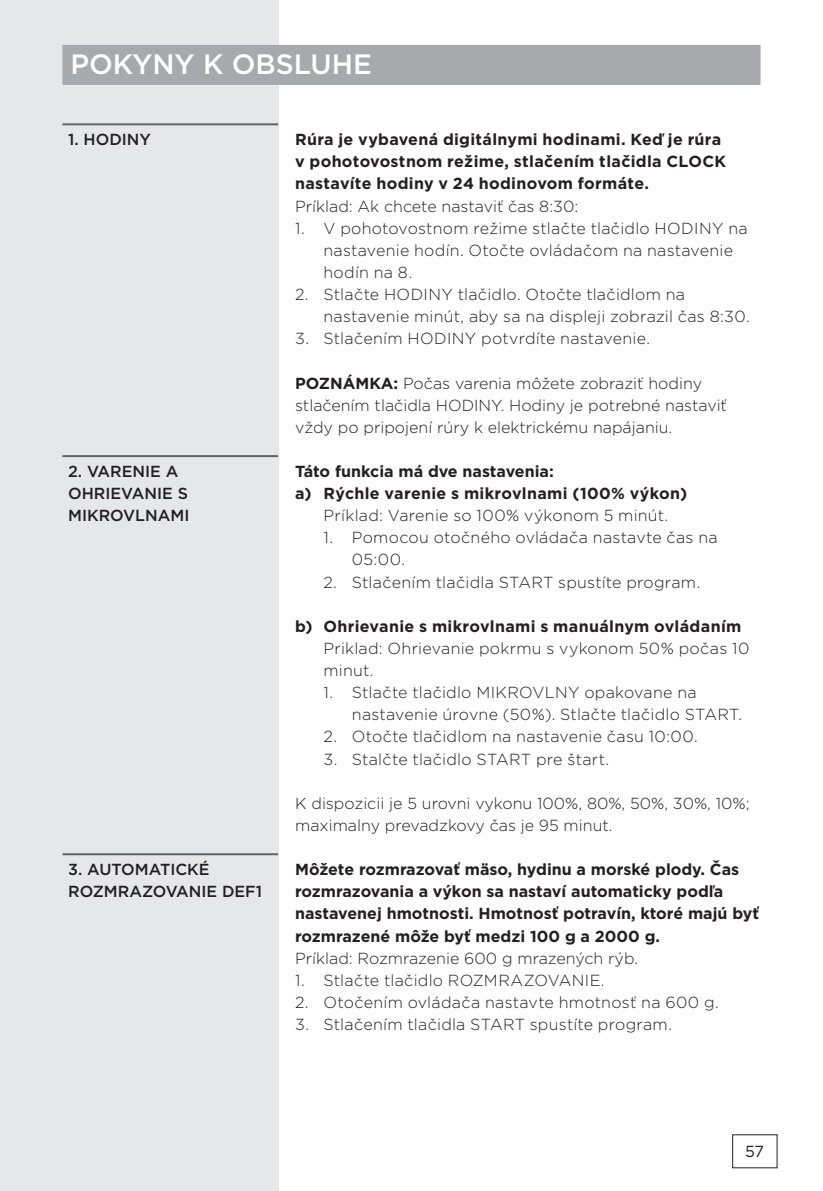
<style>
.page{position:relative;width:823px;height:1191px;background:#fff}
.page>*{position:absolute;margin:0;border:0;box-sizing:border-box;transform-origin:0 0}
.t1{font:500 28px "Gotham";color:#fff}
.t2{font:300 16px/22.2px "Gotham";letter-spacing:.01em;color:#231f20}
.t3{font:700 16px/22.2px "Gotham";color:#231f20}
.t4{font:700 16px/22.2px "Gotham";letter-spacing:.02em;color:#231f20}
.t5{font:500 16px "Gotham";color:#231f20}
.t6{font:16px "Gotham";color:#231f20}
.s1{font-weight:700}
</style>
<div class="page">
<div style="left:0;top:0;width:278px;height:1191px;background:#e6e7e9"></div>
<div style="left:62px;top:45px;width:698px;height:40px;background:#a8a9ad"></div>
<hr style="left:62px;top:455px;width:216px;height:2px;background:#636366">
<hr style="left:62px;top:853px;width:216px;height:2px;background:#636366">
<hr style="left:62px;top:123px;width:216px;height:2px;background:#636366">
<h1 class="t1" style="left:70px;top:45px;width:84px">PO KYNY</h1>
<h1 class="t1" style="left:203px;top:45px;width:92px">K OBSLU</h1>
<h1 class="t1" style="left:331px;top:45px;width:37px">HE</h1>
<p class="t5" style="left:68px;top:129px;width:71px">1. HODINY</p>
<p class="t5" style="left:68px;top:461px;width:32px">2. VAREN</p>
<p class="t5" style="left:145px;top:461px;width:34px">IE A</p>
<p class="t5" style="left:68px;top:483px;width:55px">OHRIEVAN</p>
<p class="t5" style="left:157px;top:483px;width:31px">IE S</p>
<p class="t5" style="left:68px;top:505px;width:44px">MIKROVLNAM</p>
<p class="t5" style="left:184px;top:505px;width:7px">I</p>
<p class="t5" style="left:68px;top:859px;width:32px">3. AUTOMAT</p>
<p class="t5" style="left:170px;top:859px;width:38px">ICKÉ</p>
<p class="t5" style="left:68px;top:881px;width:49px">ROZMRA</p>
<p class="t5" style="left:142px;top:881px;width:24px">ZOVAN</p>
<p class="t5" style="left:201px;top:881px;width:62px">IE DEF1</p>
<p class="t4" style="left:295px;top:128px;width:432px">Rúra je vybavená digitálnymi hodinami. Keď je rúra v pohotovostnom režime, stlačením tlačidla CLOCK nastavíte hodiny v 24 hodinovom formáte.</p>
<p class="t2" style="left:295px;top:194px;width:284px">Príklad: Ak chcete nastaviť čas 8:30:</p>
<p class="t2" style="left:323px;top:216px;width:425px;text-indent:-28px">1. V pohotovostnom režime stlačte tlačidlo HODINY na nastavenie hodín. Otočte ovládačom na nastavenie hodín na 8.</p>
<p class="t2" style="left:323px;top:283px;width:427px;text-indent:-28px">2. Stlačte HODINY tlačidlo. Otočte tlačidlom na nastavenie minút, aby sa na displeji zobrazil čas 8:30.</p>
<p class="t2" style="left:295px;top:327px;width:356px">3. Stlačením HODINY potvrdíte nastavenie.</p>
<p class="t2" style="left:295px;top:371px;width:433px"><span class="s1">POZNÁMKA:</span> Počas varenia môžete zobraziť hodiny stlačením tlačidla HODINY. Hodiny je potrebné nastaviť vždy po pripojení rúry k elektrickému napájaniu.</p>
<p class="t3" style="left:295px;top:460px;width:393px">Táto funkcia má dve nastavenia:<br>a) Rýchle varenie s mikrovlnami (100% výkon)</p>
<p class="t2" style="left:323px;top:504px;width:346px">Príklad: Varenie so 100% výkonom 5 minút.</p>
<p class="t2" style="left:352px;top:526px;width:367px;text-indent:-28px">1. Pomocou otočného ovládača nastavte čas na<br>05:00.</p>
<p class="t2" style="left:323px;top:570px;width:378px">2. Stlačením tlačidla START spustíte program.</p>
<p class="t4" style="left:295px;top:615px;width:447px">b) Ohrievanie s mikrovlnami s manuálnym ovládaním</p>
<p class="t2" style="left:323px;top:637px;width:427px">Priklad: Ohrievanie pokrmu s vykonom 50% počas 10 minut.</p>
<p class="t2" style="left:352px;top:681px;width:391px;text-indent:-28px">1. Stlačte tlačidlo MIKROVLNY opakovane na nastavenie úrovne (50%). Stlačte tlačidlo START.</p>
<p class="t2" style="left:323px;top:725px;width:375px">2. Otočte tlačidlom na nastavenie času 10:00.</p>
<p class="t2" style="left:323px;top:747px;width:287px">3. Stalčte tlačidlo START pre štart.</p>
<p class="t2" style="left:295px;top:791px;width:455px">K dispozicii je 5 urovni vykonu 100%, 80%, 50%, 30%, 10%; maximalny prevadzkovy čas je 95 minut.</p>
<p class="t3" style="left:295px;top:858px;width:465px">Môžete rozmrazovať mäso, hydinu a morské plody. Čas rozmrazovania a výkon sa nastaví automaticky podľa nastavenej hmotnosti. Hmotnosť potravín, ktoré majú byť rozmrazené môže byť medzi 100 g a 2000 g.</p>
<p class="t2" style="left:295px;top:946px;width:344px">Príklad: Rozmrazenie 600 g mrazených rýb.</p>
<p class="t2" style="left:295px;top:968px;width:310px">1. Stlačte tlačidlo ROZMRAZOVANIE.</p>
<p class="t2" style="left:295px;top:990px;width:425px">2. Otočením ovládača nastavte hmotnosť na 600 g.</p>
<p class="t2" style="left:295px;top:1012px;width:378px">3. Stlačením tlačidla START spustíte program.</p>
<p class="t6" style="left:744px;top:1140px;width:20px">57</p>
</div>
